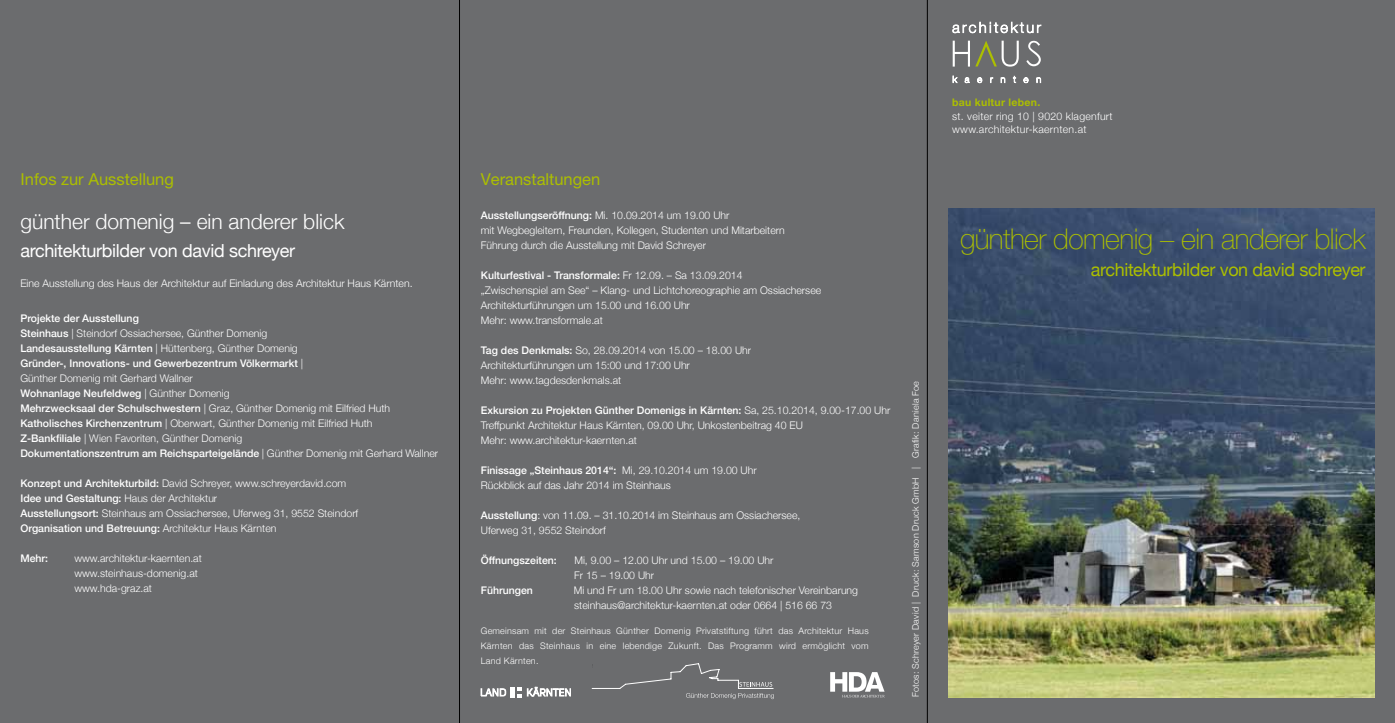
<style>
.page{position:relative;width:1395px;height:723px;background:#6b6c6e}
.page>*{position:absolute;margin:0;border:0;box-sizing:border-box;transform-origin:0 0}
.t1{font:100 28.5px "Helvetica Neue";letter-spacing:-.02em;color:#acbf00}
.t2{font:300 21px "Helvetica Neue";color:#fff}
.t3{font:18px "Helvetica Neue";letter-spacing:-.02em;color:#fff}
.t4{font:18px "Helvetica Neue";letter-spacing:-.02em;color:#acbf00}
.t5{font:16.5px "Helvetica Neue LT Pro";color:#acbf00}
.t6{font:300 10.5px/15px "Helvetica Neue";color:#fff}
.t7{font:300 10.5px/13.5px "Helvetica Neue";letter-spacing:.025em;color:#fff}
.t8{font:500 10.5px "Helvetica Neue";color:#fff}
.t9{font:700 10.5px "Helvetica Neue LT Pro";letter-spacing:.025em;color:#acbf00}
.t10{font:300 9px/15px "Helvetica Neue";letter-spacing:.025em;color:#fff;text-align:justify}
.s1{font-weight:500}
</style>
<div class="page">
<svg style="left:952px;top:21px;width:90px;height:63px"></svg>
<img style="left:949px;top:208px;width:425px;height:489px">
<svg style="left:592px;top:663px;width:182px;height:36px"></svg>
<svg style="left:481px;top:687px;width:90px;height:10px"></svg>
<hr style="left:511px;top:687px;width:4px;height:10px;background:#fff">
<svg style="left:830px;top:672px;width:54px;height:25px"></svg>
<hr style="left:927px;top:0;width:1px;height:723px;background:#000">
<hr style="left:459px;top:0;width:1px;height:723px;background:#000">
<h3 class="t5" style="left:21px;top:169px;width:155px">Infos zur Ausstellung</h3>
<h3 class="t5" style="left:481px;top:169px;width:121px">Veranstaltungen</h3>
<h2 class="t2" style="left:20px;top:204px;width:326px">günther domenig – ein anderer blick</h2>
<h3 class="t3" style="left:20px;top:238px;width:276px">architekturbilder von david schreyer</h3>
<p class="t6" style="left:20px;top:275px;width:394px">Eine Ausstellung des Haus der Architektur auf Einladung des Architektur Haus Kärnten.</p>
<p class="t6" style="left:20px;top:310px;width:419px"><span class="s1">Projekte der Ausstellung<br>Steinhaus</span> | Steindorf Ossiachersee, Günther Domenig<br><span class="s1">Landesausstellung Kärnten</span> | Hüttenberg, Günther Domenig<br><span class="s1">Gründer-, Innovations- und Gewerbezentrum Völkermarkt</span> |<br>Günther Domenig mit Gerhard Wallner<br><span class="s1">Wohnanlage Neufeldweg</span> | Günther Domenig<br><span class="s1">Mehrzwecksaal der Schulschwestern</span> | Graz, Günther Domenig mit Eilfried Huth <span class="s1">Katholisches Kirchenzentrum</span> | Oberwart, Günther Domenig mit Eilfried Huth<br><span class="s1">Z-Bankfiliale</span> | Wien Favoriten, Günther Domenig<br><span class="s1">Dokumentationszentrum am Reichsparteigelände</span> | Günther Domenig mit Gerhard Wallner</p>
<p class="t6" style="left:20px;top:475px;width:339px"><span class="s1">Konzept und Architekturbild:</span> David Schreyer, www.schreyerdavid.com <span class="s1">Idee und Gestaltung:</span> Haus der Architektur<br><span class="s1">Ausstellungsort:</span> Steinhaus am Ossiachersee, Uferweg 31, 9552 Steindorf <span class="s1">Organisation und Betreuung:</span> Architektur Haus Kärnten</p>
<p class="t8" style="left:20px;top:550px;width:29px">Mehr:</p>
<p class="t6" style="left:74px;top:550px;width:129px">www.architektur-kaernten.at www.steinhaus-domenig.at www.hda-graz.at</p>
<p class="t6" style="left:481px;top:207px;width:306px"><span class="s1">Ausstellungseröffnung:</span> Mi. 10.09.2014 um 19.00 Uhr<br>mit Wegbegleitern, Freunden, Kollegen, Studenten und Mitarbeitern<br>Führung durch die Ausstellung mit David Schreyer</p>
<p class="t6" style="left:481px;top:267px;width:342px"><span class="s1">Kulturfestival - Transformale:</span> Fr 12.09. – Sa 13.09.2014<br>„Zwischenspiel am See“ – Klang- und Lichtchoreographie am Ossiachersee Architekturführungen um 15.00 und 16.00 Uhr<br>Mehr: www.transformale.at</p>
<p class="t6" style="left:481px;top:342px;width:272px"><span class="s1">Tag des Denkmals:</span> So, 28.09.2014 von 15.00 – 18.00 Uhr<br>Architekturführungen um 15:00 und 17:00 Uhr<br>Mehr: www.tagdesdenkmals.at</p>
<p class="t6" style="left:481px;top:402px;width:411px"><span class="s1">Exkursion zu Projekten Günther Domenigs in Kärnten:</span> Sa, 25.10.2014, 9.00-17.00 Uhr<br>Treffpunkt Architektur Haus Kärnten, 09.00 Uhr, Unkostenbeitrag 40 EU<br>Mehr: www.architektur-kaernten.at</p>
<p class="t6" style="left:481px;top:462px;width:277px"><span class="s1">Finissage „Steinhaus 2014“:</span> Mi, 29.10.2014 um 19.00 Uhr<br>Rückblick auf das Jahr 2014 im Steinhaus</p>
<p class="t6" style="left:481px;top:507px;width:321px"><span class="s1">Ausstellung</span>: von 11.09. – 31.10.2014 im Steinhaus am Ossiachersee,<br>Uferweg 31, 9552 Steindorf</p>
<p class="t8" style="left:481px;top:551px;width:78px">Öffnungszeiten:</p>
<p class="t6" style="left:574px;top:552px;width:201px">Mi, 9.00 – 12.00 Uhr und 15.00 – 19.00 Uhr<br>Fr 15 – 19.00 Uhr</p>
<p class="t8" style="left:481px;top:581px;width:54px">Führungen</p>
<p class="t6" style="left:574px;top:582px;width:286px">Mi und Fr um 18.00 Uhr sowie nach telefonischer Vereinbarung steinhaus@architektur-kaernten.at oder 0664 | 516 66 73</p>
<p class="t10" style="left:481px;top:623px;width:389px">Gemeinsam mit der Steinhaus Günther Domenig Privatstiftung führt das Architektur Haus Kärnten das Steinhaus in eine lebendige Zukunft. Das Programm wird ermöglicht vom Land Kärnten.</p>
<p class="t10" style="left:907px;top:697px;width:318px;rotate:-90deg">Fotos: Schreyer David | Druck: Samson Druck GmbH | Grafik: Daniela Foe</p>
<p class="t9" style="left:952px;top:96px;width:90px">bau kultur leben.</p>
<p class="t7" style="left:952px;top:109px;width:162px">st. veiter ring 10 | 9020 klagenfurt www.architektur-kaernten.at</p>
<h1 class="t1" style="left:960px;top:217px;width:407px">günther domenig – ein anderer blick</h1>
<h3 class="t4" style="left:1091px;top:256px;width:276px">architekturbilder von david schreyer</h3>
</div>
